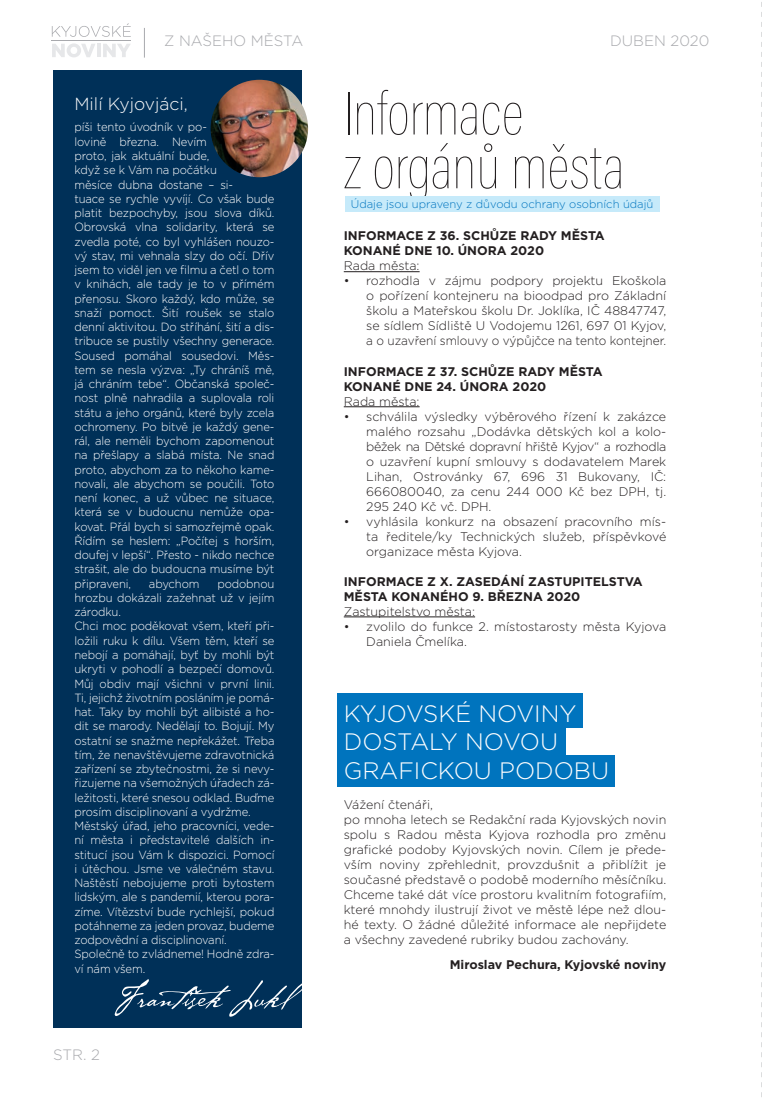
<style>
.page{position:relative;width:762px;height:1099px;background:#fff}
.page>*{position:absolute;margin:0;border:0;box-sizing:border-box;transform-origin:0 0}
.t1{font:100 62.5px/53.8px "Acumin Pro Cond";color:#231f20}
.t2{font:300 23.75px/28.5px "Gotham";color:#fff}
.t3{font:300 17.5px "Gotham";color:#fff}
.t4{font:300 15px "Gotham";color:#a8a9ad}
.t5{font:300 12.5px/15px "Gotham";color:#231f20;text-align:justify}
.t6{font:700 12.5px/15px "Gotham";color:#231f20}
.t7{font:300 11.88px/14.2px "Gotham";letter-spacing:-.01em;color:#fff;scale:.95 1}
.t8{font:300 11.25px "Gotham";color:#0074be}
</style>
<div class="page">
<hr style="left:144px;top:28px;width:1px;height:30px;background:#a8a9ad">
<svg style="left:52px;top:23px;width:79px;height:14px"></svg>
<svg style="left:52px;top:43px;width:43px;height:14px"></svg>
<hr style="left:97px;top:44px;width:4px;height:13px;background:#e6e7e9">
<svg style="left:103px;top:44px;width:27px;height:13px"></svg>
<hr style="left:52px;top:41px;width:79px;height:1px;background:#a8a9ad">
<div style="left:53px;top:71px;width:248px;height:957px;background:#003058"></div>
<svg style="left:115px;top:979px;width:187px;height:37px"></svg>
<img style="left:211px;top:80px;width:97px;height:97px;border-radius:49px">
<div style="left:345px;top:196px;width:314px;height:16px;background:#c6eafa"></div>
<hr style="left:344px;top:271px;width:76px;height:1px;background:#231f20">
<hr style="left:344px;top:406px;width:76px;height:1px;background:#231f20">
<hr style="left:344px;top:616px;width:131px;height:1px;background:#231f20">
<div style="left:337px;top:693px;width:228px;height:94px;background:#0074be"></div>
<div style="left:532px;top:693px;width:51px;height:34px;background:#0074be"></div>
<div style="left:532px;top:755px;width:83px;height:32px;background:#0074be"></div>
<svg style="left:761px;top:2px;width:1px;height:1095px"></svg>
<p class="t4" style="left:164px;top:32px;width:141px">Z NAŠEHO MĚSTA</p>
<h3 class="t3" style="left:74px;top:92px;width:115px">Milí Kyjovjáci,</h3>
<p class="t7" style="left:74px;top:120px;width:212px">píši tento úvodník v po-<br>lovině března. Nevím<br>proto, jak aktuální bude,<br>když se k Vám na počátku<br>měsíce dubna dostane – si-<br>tuace se rychle vyvíjí. Co však bude platit bezpochyby, jsou slova díků.<br>Obrovská vlna solidarity, která se zvedla poté, co byl vyhlášen nouzo&shy;vý stav, mi vehnala slzy do očí. Dřív jsem to viděl jen ve filmu a četl o tom v knihách, ale tady je to v přímém přenosu. Skoro každý, kdo může, se snaží pomoct. Šití roušek se stalo denní aktivitou. Do stříhání, šití a dis&shy;tribuce se pustily všechny generace.<br>Soused pomáhal sousedovi. Měs&shy;tem se nesla výzva: „Ty chráníš mě, já chráním tebe“. Občanská společ&shy;nost plně nahradila a suplovala roli státu a jeho orgánů, které byly zcela ochromeny. Po bitvě je každý gene&shy;rál, ale neměli bychom zapomenout na přešlapy a slabá místa. Ne snad proto, abychom za to někoho kame&shy;novali, ale abychom se poučili. Toto není konec, a už vůbec ne situace, která se v budoucnu nemůže opa&shy;kovat. Přál bych si samozřejmě opak.<br>Řídím se heslem: „Počítej s horším, doufej v lepší“. Přesto - nikdo nechce strašit, ale do budoucna musíme být připraveni,</p>
<p class="t7" style="left:74px;top:576px;width:212px;text-indent:143px">podobnou hrozbu dokázali zažehnat už v jejím zárodku.<br>Chci moc poděkovat všem, kteří při&shy;ložili ruku k dílu. Všem těm, kteří se nebojí a pomáhají, byť by mohli být ukryti v pohodlí a bezpečí domovů.<br>Můj obdiv mají všichni v první linii.<br>Ti, jejichž životním posláním je pomá&shy;hat. Taky by mohli být alibisté a ho&shy;dit se marody. Nedělají to. Bojují. My ostatní se snažme nepřekážet. Třeba tím, že nenavštěvujeme zdravotnická zařízení se zbytečnostmi, že si nevy&shy;řizujeme na všemožných úřadech zá&shy;ležitosti, které snesou odklad. Buďme prosím disciplinovaní a vydržme.<br>Městský úřad, jeho pracovníci, vede&shy;ní města i představitelé dalších in&shy;stitucí jsou Vám k dispozici. Pomocí i útěchou. Jsme ve válečném stavu.<br>Naštěstí nebojujeme proti bytostem lidským, ale s pandemií, kterou pora&shy;zíme. Vítězství bude rychlejší, pokud potáhneme za jeden provaz, budeme zodpovědní a disciplinovaní.<br>Společně to zvládneme! Hodně zdra&shy;ví nám všem.</p>
<p class="t7" style="left:149px;top:576px;width:55px">abychom</p>
<p class="t4" style="left:53px;top:1045px;width:48px">STR. 2</p>
<p class="t4" style="left:610px;top:32px;width:101px">DUBEN 2020</p>
<h1 class="t1" style="left:344px;top:86px;width:282px">Informace<br>z orgánů města</h1>
<p class="t6" style="left:344px;top:228px;width:263px">INFORMACE Z 36. SCHŮZE RADY MĚSTA<br>KONANÉ DNE 10. ÚNORA 2020</p>
<p class="t5" style="left:344px;top:258px;width:77px">Rada města:</p>
<p class="t5" style="left:366px;top:273px;width:301px;text-indent:-22px">• rozhodla v zájmu podpory projektu Ekoškola o pořízení kontejneru na bioodpad pro Základní školu a Mateřskou školu Dr. Joklíka, IČ 48847747, se sídlem Sídliště U Vodojemu 1261, 697 01 Kyjov, a o uzavření smlouvy o výpůjčce na tento kontejner.</p>
<p class="t6" style="left:344px;top:363px;width:260px">INFORMACE Z 37. SCHŮZE RADY MĚSTA<br>KONANÉ DNE 24. ÚNORA 2020</p>
<p class="t5" style="left:344px;top:393px;width:77px">Rada města:</p>
<p class="t5" style="left:366px;top:408px;width:301px;text-indent:-22px">• schválila výsledky výběrového řízení k zakázce malého rozsahu „Dodávka dětských kol a kolo&shy;běžek na Dětské dopravní hřiště Kyjov“ a rozhodla o uzavření kupní smlouvy s dodavatelem Marek Lihan, Ostrovánky 67, 696 31 Bukovany, IČ:<br>666080040, za cenu 244 000 Kč bez DPH, tj.<br>295 240 Kč vč. DPH.</p>
<p class="t5" style="left:366px;top:513px;width:301px;text-indent:-22px">• vyhlásila konkurz na obsazení pracovního mís&shy;ta ředitele/ky Technických služeb, příspěvkové organizace města Kyjova.</p>
<p class="t6" style="left:344px;top:573px;width:300px">INFORMACE Z X. ZASEDÁNÍ ZASTUPITELSTVA<br>MĚSTA KONANÉHO 9. BŘEZNA 2020</p>
<p class="t5" style="left:344px;top:603px;width:133px">Zastupitelstvo města:</p>
<p class="t5" style="left:366px;top:618px;width:301px;text-indent:-22px">• zvolilo do funkce 2. místostarosty města Kyjova<br>Daniela Čmelíka.</p>
<p class="t8" style="left:351px;top:197px;width:304px">Údaje jsou upraveny z důvodu ochrany osobních údajů</p>
<h2 class="t2" style="left:344px;top:698px;width:267px">KYJOVSKÉ NOVINY<br>DOSTALY NOVOU<br>GRAFICKOU PODOBU</h2>
<p class="t5" style="left:344px;top:796px;width:324px;text-align:left">Vážení čtenáři,<br>po mnoha letech se Redakční rada Kyjovských novin spolu s Radou města Kyjova rozhodla pro změnu grafické podoby Kyjovských novin. Cílem je přede&shy;vším noviny zpřehlednit, provzdušnit a přiblížit je současné představě o podobě moderního měsíčníku.<br>Chceme také dát více prostoru kvalitním fotografiím, které mnohdy ilustrují život ve městě lépe než dlou&shy;hé texty. O žádné důležité informace ale nepřijdete a všechny zavedené rubriky budou zachovány.</p>
<p class="t6" style="left:450px;top:956px;width:218px">Miroslav Pechura, Kyjovské noviny</p>
</div>
